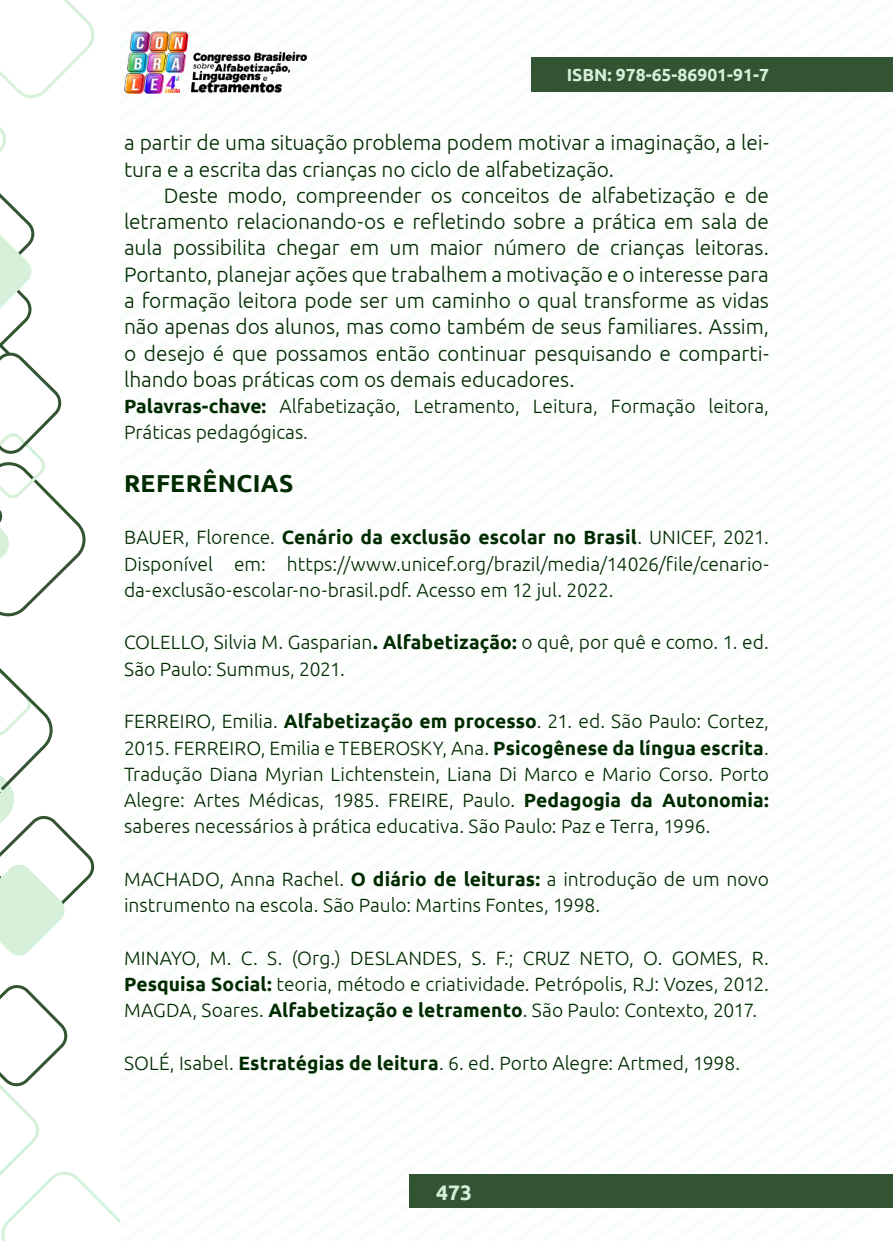
<style>
.page{position:relative;width:893px;height:1241px;background:#fff}
.page>*{position:absolute;margin:0;border:0;box-sizing:border-box;transform-origin:0 0}
._9_SUBTÍTULO{font:700 24.5px "Ubuntu";letter-spacing:.015em;color:#002b00}
._8_CORPO{font:300 21px/26.2px "Ubuntu";letter-spacing:-.005em;color:#002b00}
.t1{font:700 21px "Ubuntu";color:#d6efda}
._16_REFERENCIAS{font:300 19.25px/26.2px "Ubuntu";color:#002b00;text-align:justify}
._4_RESUMO{font:300 19.25px/26.2px "Ubuntu";color:#002b00}
.t2{font:700 17.5px "Ubuntu";color:#d6efda}
.s1{font-weight:700}
</style>
<div class="page">
<div style="left:410px;top:1174px;width:483px;height:33px;background:#335433"></div>
<img style="left:124px;top:31px;width:182px;height:62px">
<div style="left:532px;top:57px;width:361px;height:35px;background:#335433"></div>
<svg style="left:0;top:985px;width:119px;height:255px"></svg>
<svg style="left:0;top:0;width:94px;height:616px"></svg>
<svg style="left:0;top:668px;width:94px;height:288px"></svg>
<p class="t2" style="left:567px;top:64px;width:204px">ISBN: 978-65-86901-91-7</p>
<p class="_8_CORPO" style="left:124px;top:129px;width:646px">a partir de uma situação problema podem motivar a imaginação, a lei&shy;tura e a escrita das crianças no ciclo de alfabetização.</p>
<p class="_8_CORPO" style="left:124px;top:182px;width:646px;text-align:justify;text-indent:40px">Deste modo, compreender os conceitos de alfabetização e de letramento relacionando-os e refletindo sobre a prática em sala de aula possibilita chegar em um maior número de crianças leitoras.<br>Portanto, planejar ações que trabalhem a motivação e o interesse para a formação leitora pode ser um caminho o qual transforme as vidas não apenas dos alunos, mas como também de seus familiares. Assim, o desejo é que possamos então continuar pesquisando e comparti&shy;lhando boas práticas com os demais educadores.</p>
<p class="_4_RESUMO" style="left:124px;top:392px;width:646px"><span class="s1">Palavras-chave:</span> Alfabetização, Letramento, Leitura, Formação leitora,<br>Práticas pedagógicas.</p>
<p class="_9_SUBTÍTULO" style="left:124px;top:468px;width:171px">REFERÊNCIAS</p>
<p class="_16_REFERENCIAS" style="left:124px;top:524px;width:646px">BAUER, Florence. <span class="s1">Cenário da exclusão escolar no Brasil</span>. UNICEF, 2021.<br>Disponível em: https://www.unicef.org/brazil/media/14026/file/cenario&shy;da-exclusão-escolar-no-brasil.pdf. Acesso em 12 jul. 2022.</p>
<p class="_16_REFERENCIAS" style="left:124px;top:629px;width:646px">COLELLO, Silvia M. Gasparian<span class="s1">. Alfabetização:</span> o quê, por quê e como. 1. ed.<br>São Paulo: Summus, 2021.</p>
<p class="_16_REFERENCIAS" style="left:124px;top:707px;width:646px">FERREIRO, Emilia. <span class="s1">Alfabetização em processo</span>. 21. ed. São Paulo: Cortez, 2015. FERREIRO, Emilia e TEBEROSKY, Ana. <span class="s1">Psicogênese da língua escrita</span>.<br>Tradução Diana Myrian Lichtenstein, Liana Di Marco e Mario Corso. Porto Alegre: Artes Médicas, 1985. FREIRE, Paulo. <span class="s1">Pedagogia da Autonomia: </span>saberes necessários à prática educativa. São Paulo: Paz e Terra, 1996.</p>
<p class="_16_REFERENCIAS" style="left:124px;top:865px;width:646px">MACHADO, Anna Rachel. <span class="s1">O diário de leituras:</span> a introdução de um novo instrumento na escola. São Paulo: Martins Fontes, 1998.</p>
<p class="_16_REFERENCIAS" style="left:124px;top:944px;width:646px">MINAYO, M. C. S. (Org.) DESLANDES, S. F.; CRUZ NETO, O. GOMES, R.<br><span class="s1">Pesquisa Social:</span> teoria, método e criatividade. Petrópolis, RJ: Vozes, 2012.<br>MAGDA, Soares. <span class="s1">Alfabetização e letramento</span>. São Paulo: Contexto, 2017.</p>
<p class="_16_REFERENCIAS" style="left:124px;top:1049px;width:618px">SOLÉ, Isabel. <span class="s1">Estratégias de leitura</span>. 6. ed. Porto Alegre: Artmed, 1998.</p>
<p class="t1" style="left:436px;top:1178px;width:37px">473</p>
</div>
